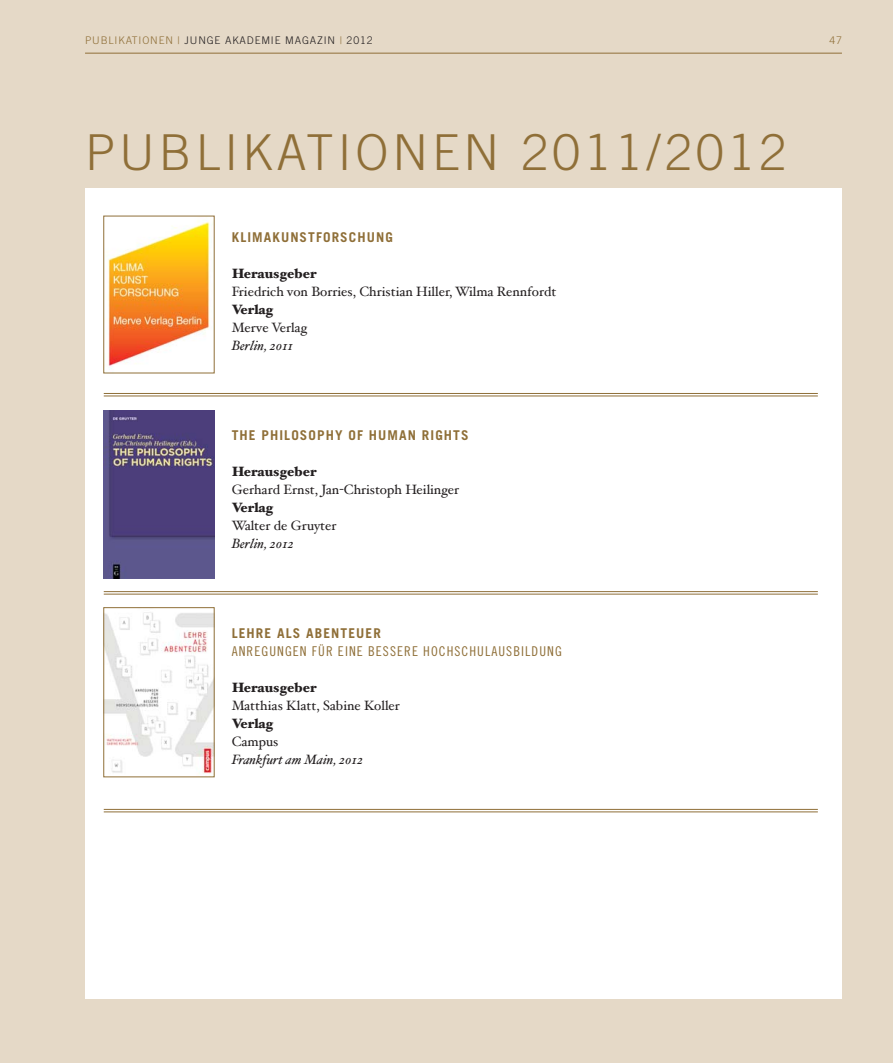
<style>
.page{position:relative;width:893px;height:1063px;background:#e5d9c7}
.page>*{position:absolute;margin:0;border:0;box-sizing:border-box;transform-origin:0 0}
.t1{font:300 49.5px "Trade Gothic";letter-spacing:.08em;color:#8f6f38}
.t2{font:13.5px "Hoefler Text";color:#231f20}
.t3{font:700 13.5px "Trade Gothic";letter-spacing:.08em;color:#8f6f38}
.t4{font:900 13.5px "Hoefler Text";color:#231f20}
.t5{font:13.5px "Trade Gothic Cond Eighteen";letter-spacing:.08em;color:#8f6f38}
.t6{font:italic 13.5px "Hoefler Text";color:#231f20}
.t7{font:300 10.5px "Trade Gothic";letter-spacing:.08em;color:#231f20}
.t8{font:300 10.5px "Trade Gothic";color:#8f6f38}
.s1{color:#8f6f38}
</style>
<div class="page">
<hr style="left:85px;top:53px;width:757px;height:1px;background:#8f6f38">
<div style="left:85px;top:188px;width:757px;height:811px;background:#fff"></div>
<img style="left:108px;top:221px;width:102px;height:148px">
<img style="left:104px;top:411px;width:110px;height:168px">
<img style="left:106px;top:612px;width:106px;height:162px">
<hr style="left:104px;top:396px;width:714px;height:1px;background:#8f6f38">
<hr style="left:104px;top:393px;width:714px;height:1px;background:#8f6f38">
<hr style="left:104px;top:594px;width:714px;height:1px;background:#8f6f38">
<hr style="left:104px;top:591px;width:714px;height:1px;background:#8f6f38">
<hr style="left:104px;top:812px;width:714px;height:1px;background:#8f6f38">
<hr style="left:104px;top:809px;width:714px;height:1px;background:#8f6f38">
<p class="t7" style="left:85px;top:36px;width:289px"><span class="s1">PUBLIKATIONEN |</span> JUNGE AKADEMIE MAGAZIN <span class="s1">|</span> 2012</p>
<p class="t8" style="left:829px;top:36px;width:14px">47</p>
<h1 class="t1" style="left:85px;top:134px;width:703px">PUBLIKATIONEN 2011/2012</h1>
<p class="t3" style="left:232px;top:232px;width:163px">KLIMAKUNSTFORSCHUNG</p>
<p class="t4" style="left:232px;top:268px;width:86px">Herausgeber</p>
<p class="t2" style="left:232px;top:286px;width:326px">Friedrich von Borries, Christian Hiller, Wilma Rennfordt</p>
<p class="t4" style="left:232px;top:304px;width:43px">Verlag</p>
<p class="t2" style="left:232px;top:322px;width:77px">Merve Verlag</p>
<p class="t6" style="left:232px;top:340px;width:63px">Berlin, 2011</p>
<p class="t3" style="left:232px;top:430px;width:238px">THE PHILOSOPHY OF HUMAN RIGHTS</p>
<p class="t4" style="left:232px;top:466px;width:86px">Herausgeber</p>
<p class="t2" style="left:232px;top:484px;width:229px">Gerhard Ernst, Jan-Christoph Heilinger</p>
<p class="t4" style="left:232px;top:502px;width:43px">Verlag</p>
<p class="t2" style="left:232px;top:520px;width:106px">Walter de Gruyter</p>
<p class="t6" style="left:232px;top:538px;width:64px">Berlin, 2012</p>
<p class="t3" style="left:232px;top:628px;width:151px">LEHRE ALS ABENTEUER</p>
<p class="t5" style="left:232px;top:646px;width:332px">ANREGUNGEN FÜR EINE BESSERE HOCHSCHULAUSBILDUNG</p>
<p class="t4" style="left:232px;top:682px;width:86px">Herausgeber</p>
<p class="t2" style="left:232px;top:700px;width:170px">Matthias Klatt, Sabine Koller</p>
<p class="t4" style="left:232px;top:718px;width:43px">Verlag</p>
<p class="t2" style="left:232px;top:736px;width:48px">Campus</p>
<p class="t6" style="left:232px;top:754px;width:133px">Frankfurt am Main, 2012</p>
</div>
